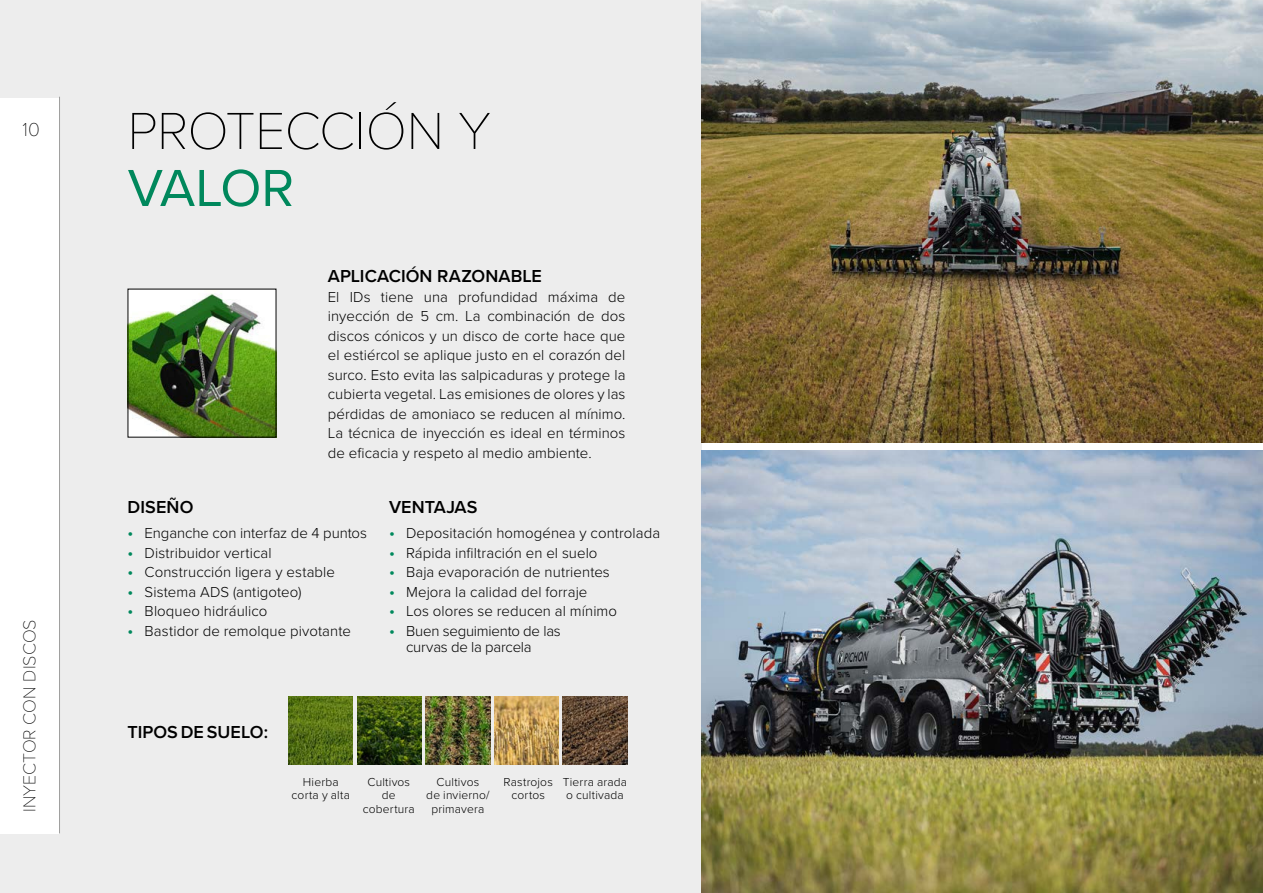
<style>
.page{position:relative;width:1263px;height:893px;background:#fff}
.page>*{position:absolute;margin:0;border:0;box-sizing:border-box;transform-origin:0 0}
.t1{font:100 54px "Proxima Nova T";letter-spacing:-.01em;color:#000}
.t2{font:54px "Proxima Nova";letter-spacing:-.025em;color:#00885c}
.t3{font:100 19.5px "Proxima Nova T";color:#000}
.t4{font:600 18px "Proxima Nova";letter-spacing:.005em;color:#000}
.t5{font:100 18px "Proxima Nova T";color:#000}
.t6{font:300 15px/19.5px "Proxima Nova";letter-spacing:.005em;color:#000;text-align:justify}
.t7{font:300 15px/16.5px "Proxima Nova";letter-spacing:-.015em;color:#000}
.t8{font:300 12px/13.5px "Proxima Nova";letter-spacing:.015em;color:#000;text-align:center}
.s1{font-weight:500;font-size:16.5px;color:#00885c}
</style>
<div class="page">
<div style="left:0;top:0;width:702px;height:893px;background:#ededed"></div>
<img style="left:130px;top:291px;width:144px;height:144px">
<img style="left:702px;top:451px;width:561px;height:442px">
<img style="left:702px;top:0;width:561px;height:442px">
<img style="left:289px;top:696px;width:64px;height:68px">
<img style="left:494px;top:696px;width:65px;height:68px">
<img style="left:357px;top:696px;width:64px;height:68px">
<img style="left:563px;top:696px;width:64px;height:68px">
<img style="left:426px;top:696px;width:64px;height:68px">
<div style="left:0;top:98px;width:60px;height:735px;background:#fff"></div>
<hr style="left:59px;top:97px;width:1px;height:736px;background:#9d9d9c">
<h2 class="t3" style="left:22px;top:119px;width:19px">10</h2>
<p class="t5" style="left:20px;top:812px;width:194px;rotate:-90deg">INYECTOR CON DISCOS</p>
<h1 class="t1" style="left:128px;top:102px;width:365px">PROTECCIÓN Y</h1>
<h1 class="t2" style="left:128px;top:159px;width:168px">VALOR</h1>
<p class="t4" style="left:328px;top:267px;width:216px">APLICACIÓN RAZONABLE</p>
<p class="t6" style="left:328px;top:287px;width:299px">El IDs tiene una profundidad máxima de inyección de 5 cm. La combinación de dos discos cónicos y un disco de corte hace que el estiércol se aplique justo en el corazón del surco. Esto evita las salpicaduras y protege la cubierta vegetal. Las emisiones de olores y las pérdidas de amoniaco se reducen al mínimo.<br>La técnica de inyección es ideal en términos de eficacia y respeto al medio ambiente.</p>
<p class="t4" style="left:128px;top:498px;width:67px">DISEÑO</p>
<p class="t6" style="left:128px;top:523px;width:241px"><span class="s1">•</span> Enganche con interfaz de 4 puntos</p>
<p class="t6" style="left:128px;top:543px;width:146px"><span class="s1">•</span> Distribuidor vertical</p>
<p class="t6" style="left:128px;top:562px;width:209px"><span class="s1">•</span> Construcción ligera y estable</p>
<p class="t6" style="left:128px;top:582px;width:176px"><span class="s1">•</span> Sistema ADS (antigoteo)</p>
<p class="t6" style="left:128px;top:601px;width:141px"><span class="s1">•</span> Bloqueo hidráulico</p>
<p class="t6" style="left:128px;top:621px;width:225px"><span class="s1">•</span> Bastidor de remolque pivotante</p>
<p class="t4" style="left:389px;top:498px;width:90px">VENTAJAS</p>
<p class="t6" style="left:389px;top:523px;width:273px"><span class="s1">•</span> Depositación homogénea y controlada</p>
<p class="t6" style="left:389px;top:543px;width:210px"><span class="s1">•</span> Rápida infiltración en el suelo</p>
<p class="t6" style="left:389px;top:562px;width:222px"><span class="s1">•</span> Baja evaporación de nutrientes</p>
<p class="t6" style="left:389px;top:582px;width:200px"><span class="s1">•</span> Mejora la calidad del forraje</p>
<p class="t6" style="left:389px;top:601px;width:229px"><span class="s1">•</span> Los olores se reducen al mínimo</p>
<p class="t7" style="left:406px;top:622px;width:156px;text-indent:-17px"><span class="s1">•</span> Buen seguimiento de las curvas de la parcela</p>
<p class="t4" style="left:128px;top:722px;width:142px">TIPOS DE SUELO:</p>
<p class="t8" style="left:363px;top:775px;width:53px">Cultivos de cobertura</p>
<p class="t8" style="left:563px;top:775px;width:66px;text-align:left">Tierra arada o cultivada</p>
<p class="t8" style="left:426px;top:775px;width:65px">Cultivos<br>de invierno/ primavera</p>
<p class="t8" style="left:292px;top:775px;width:60px">Hierba corta y alta</p>
<p class="t8" style="left:504px;top:775px;width:51px">Rastrojos cortos</p>
</div>
